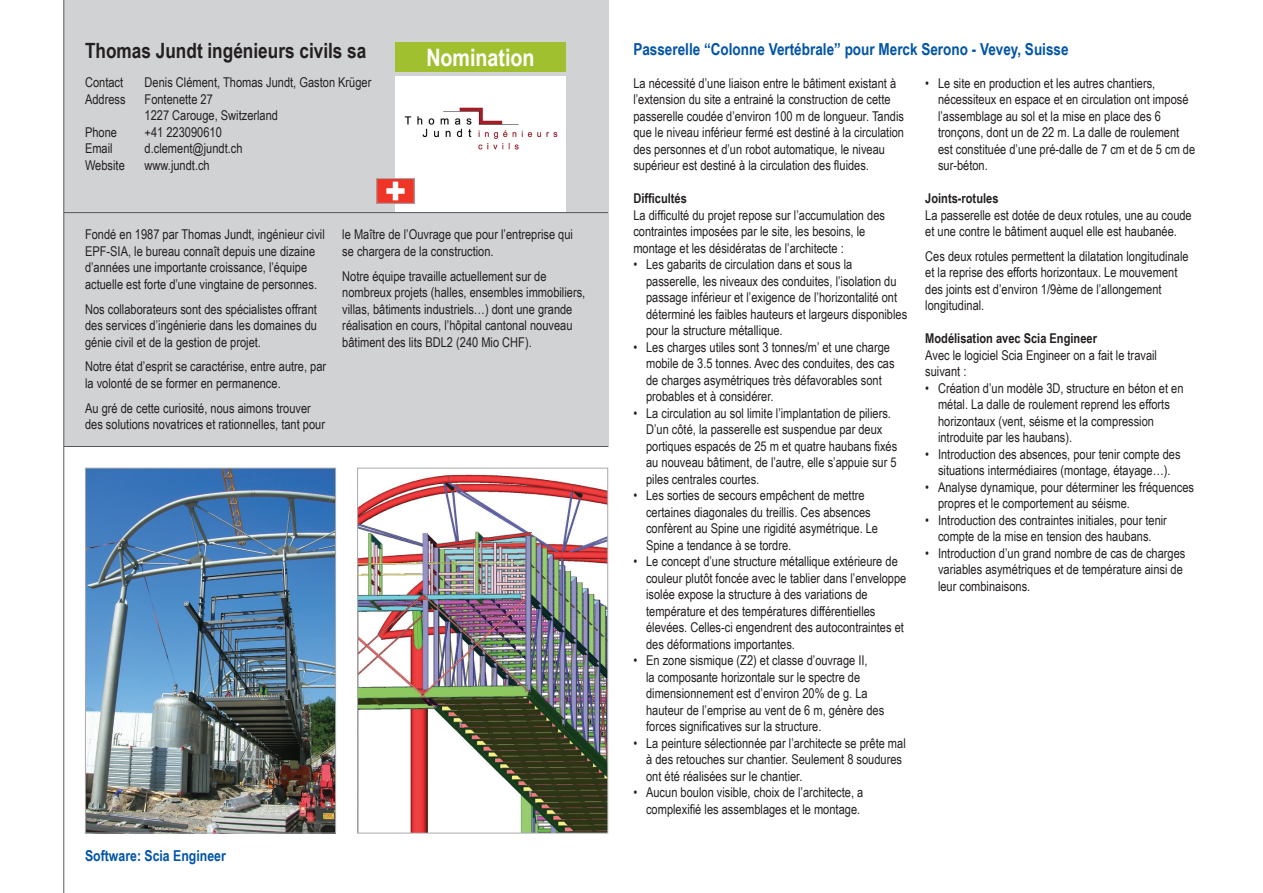
<style>
.page{position:relative;width:1263px;height:893px;background:#fff}
.page>*{position:absolute;margin:0;border:0;box-sizing:border-box;transform-origin:0 0}
.t1{font:700 24px "Arial Narrow";color:#fff}
.Company_Name{font:700 21px "Arial Narrow";color:#231f20}
.Project_Title{font:700 16.5px "Arial Narrow";color:#0154a6}
.Software_Used{font:700 15px "Arial Narrow";color:#0154a6}
.Project_Text_Indent{font:13.5px/16.5px "Arial Narrow";color:#231f20}
.Company_Description{font:13.5px/16.5px "Arial Narrow";color:#231f20}
.Project_Text{font:13.5px/16.5px "Arial Narrow";color:#231f20}
.Project_Text_White{font:13.5px/16.5px "Arial Narrow";color:#231f20}
.Company_Contact{font:13.5px "Arial Narrow";color:#231f20}
.Project_Title_Text{font:700 13.5px "Arial Narrow";color:#231f20}
</style>
<div class="page">
<div style="left:64px;top:0;width:544px;height:446px;background:#d1d2d4"></div>
<hr style="left:63px;top:0;width:1px;height:893px;background:#57585a">
<hr style="left:64px;top:212px;width:544px;height:1px;background:#57585a">
<hr style="left:64px;top:446px;width:544px;height:1px;background:#57585a">
<svg style="left:395px;top:77px;width:171px;height:135px"></svg>
<img style="left:404px;top:107px;width:153px;height:42px">
<img style="left:87px;top:470px;width:247px;height:361px">
<div style="left:85px;top:468px;width:251px;height:365px;border:1px solid #a8a9ad"></div>
<img style="left:359px;top:474px;width:247px;height:357px">
<div style="left:357px;top:468px;width:251px;height:365px;border:1px solid #a8a9ad"></div>
<img style="left:378px;top:180px;width:35px;height:22px">
<div style="left:376px;top:178px;width:39px;height:26px;border:1px solid #a8a9ad"></div>
<div style="left:395px;top:43px;width:171px;height:29px;background:#a1c030"></div>
<p class="Company_Name" style="left:85px;top:35px;width:283px">Thomas Jundt ingénieurs civils sa</p>
<p class="Company_Contact" style="left:85px;top:72px;width:40px">Contact</p>
<p class="Company_Contact" style="left:145px;top:72px;width:228px">Denis Clément, Thomas Jundt, Gaston Krüger</p>
<p class="Company_Contact" style="left:85px;top:89px;width:42px">Address</p>
<p class="Company_Contact" style="left:145px;top:89px;width:70px">Fontenette 27</p>
<p class="Company_Contact" style="left:145px;top:105px;width:135px">1227 Carouge, Switzerland</p>
<p class="Company_Contact" style="left:85px;top:122px;width:34px">Phone</p>
<p class="Company_Contact" style="left:145px;top:122px;width:79px">+41 223090610</p>
<p class="Company_Contact" style="left:85px;top:138px;width:29px">Email</p>
<p class="Company_Contact" style="left:145px;top:138px;width:100px">d.clement@jundt.ch</p>
<p class="Company_Contact" style="left:85px;top:155px;width:41px">Website</p>
<p class="Company_Contact" style="left:145px;top:155px;width:67px">www.jundt.ch</p>
<p class="t1" style="left:426px;top:40px;width:110px">Nomination</p>
<p class="Company_Description" style="left:85px;top:226px;width:241px">Fondé en 1987 par Thomas Jundt, ingénieur civil EPF-SIA, le bureau connaît depuis une dizaine d’années une importante croissance, l’équipe actuelle est forte d’une vingtaine de personnes.</p>
<p class="Company_Description" style="left:85px;top:300px;width:233px;text-align:justify">Nos collaborateurs sont des spécialistes offrant des services d’ingénierie dans les domaines du génie civil et de la gestion de projet.</p>
<p class="Company_Description" style="left:85px;top:358px;width:243px">Notre état d’esprit se caractérise, entre autre, par la volonté de se former en permanence.</p>
<p class="Company_Description" style="left:85px;top:399px;width:241px">Au gré de cette curiosité, nous aimons trouver des solutions novatrices et rationnelles, tant pour</p>
<p class="Company_Description" style="left:342px;top:226px;width:232px">le Maître de l’Ouvrage que pour l’entreprise qui se chargera de la construction.</p>
<p class="Company_Description" style="left:342px;top:267px;width:244px">Notre équipe travaille actuellement sur de nombreux projets (halles, ensembles immobiliers, villas, bâtiments industriels…) dont une grande réalisation en cours, l’hôpital cantonal nouveau bâtiment des lits BDL2 (240 Mio CHF).</p>
<p class="Software_Used" style="left:85px;top:845px;width:142px">Software: Scia Engineer</p>
<p class="Project_Title" style="left:633px;top:36px;width:437px">Passerelle “Colonne Vertébrale” pour Merck Serono - Vevey, Suisse</p>
<p class="Project_Text" style="left:633px;top:74px;width:272px">La nécessité d’une liaison entre le bâtiment existant à l’extension du site a entrainé la construction de cette passerelle coudée d’environ 100 m de longueur. Tandis que le niveau inférieur fermé est destiné à la circulation des personnes et d’un robot automatique, le niveau supérieur est destiné à la circulation des fluides.</p>
<p class="Project_Title_Text" style="left:633px;top:188px;width:55px">Difficultés</p>
<p class="Project_Text" style="left:633px;top:206px;width:253px">La difficulté du projet repose sur l’accumulation des contraintes imposées par le site, les besoins, le montage et les désidératas de l’architecte :</p>
<p class="Project_Text_Indent" style="left:646px;top:256px;width:263px;text-indent:-13px">• Les gabarits de circulation dans et sous la passerelle, les niveaux des conduites, l’isolation du passage inférieur et l’exigence de l’horizontalité ont déterminé les faibles hauteurs et largeurs disponibles pour la structure métallique.</p>
<p class="Project_Text_Indent" style="left:646px;top:338px;width:250px;text-indent:-13px">• Les charges utiles sont 3 tonnes/m’ et une charge mobile de 3.5 tonnes. Avec des conduites, des cas de charges asymétriques très défavorables sont probables et à considérer.</p>
<p class="Project_Text_Indent" style="left:646px;top:404px;width:253px;text-indent:-13px">• La circulation au sol limite l’implantation de piliers.<br>D’un côté, la passerelle est suspendue par deux portiques espacés de 25 m et quatre haubans fixés au nouveau bâtiment, de l’autre, elle s’appuie sur 5 piles centrales courtes.</p>
<p class="Project_Text_Indent" style="left:646px;top:487px;width:233px;text-indent:-13px">• Les sorties de secours empêchent de mettre certaines diagonales du treillis. Ces absences confèrent au Spine une rigidité asymétrique. Le Spine a tendance à se tordre.</p>
<p class="Project_Text_Indent" style="left:646px;top:553px;width:262px;text-indent:-13px">• Le concept d’une structure métallique extérieure de couleur plutôt foncée avec le tablier dans l’enveloppe isolée expose la structure à des variations de température et des températures différentielles élevées. Celles-ci engendrent des autocontraintes et des déformations importantes.</p>
<p class="Project_Text_Indent" style="left:646px;top:652px;width:240px;text-indent:-13px">• En zone sismique (Z2) et classe d’ouvrage II,<br>la composante horizontale sur le spectre de dimensionnement est d’environ 20% de g. La hauteur de l’emprise au vent de 6 m, génère des forces significatives sur la structure.</p>
<p class="Project_Text_Indent" style="left:646px;top:734px;width:261px;text-indent:-13px">• La peinture sélectionnée par l’architecte se prête mal à des retouches sur chantier. Seulement 8 soudures ont été réalisées sur le chantier.</p>
<p class="Project_Text_Indent" style="left:633px;top:784px;width:231px;text-align:right">• Aucun boulon visible, choix de l’architecte, a complexifié les assemblages et le montage.</p>
<p class="Project_Text_Indent" style="left:938px;top:74px;width:259px;text-indent:-13px">• Le site en production et les autres chantiers, nécessiteux en espace et en circulation ont imposé l’assemblage au sol et la mise en place des 6 tronçons, dont un de 22 m. La dalle de roulement est constituée d’une pré-dalle de 7 cm et de 5 cm de sur-béton.</p>
<p class="Project_Title_Text" style="left:925px;top:188px;width:75px">Joints-rotules</p>
<p class="Project_Text" style="left:925px;top:206px;width:268px">La passerelle est dotée de deux rotules, une au coude et une contre le bâtiment auquel elle est haubanée.</p>
<p class="Project_Text_White" style="left:925px;top:247px;width:265px">Ces deux rotules permettent la dilatation longitudinale et la reprise des efforts horizontaux. Le mouvement des joints est d’environ 1/9ème de l’allongement longitudinal.</p>
<p class="Project_Title_Text" style="left:925px;top:328px;width:173px">Modélisation avec Scia Engineer</p>
<p class="Project_Text" style="left:925px;top:346px;width:233px">Avec le logiciel Scia Engineer on a fait le travail suivant :</p>
<p class="Project_Text_Indent" style="left:938px;top:379px;width:247px;text-indent:-13px">• Création d’un modèle 3D, structure en béton et en métal. La dalle de roulement reprend les efforts horizontaux (vent, séisme et la compression introduite par les haubans).</p>
<p class="Project_Text_Indent" style="left:925px;top:445px;width:257px;text-align:center">• Introduction des absences, pour tenir compte des situations intermédiaires (montage, étayage…).</p>
<p class="Project_Text_Indent" style="left:938px;top:478px;width:257px;text-indent:-13px">• Analyse dynamique, pour déterminer les fréquences propres et le comportement au séisme.</p>
<p class="Project_Text_Indent" style="left:925px;top:511px;width:243px;text-align:center">• Introduction des contraintes initiales, pour tenir compte de la mise en tension des haubans.</p>
<p class="Project_Text_Indent" style="left:938px;top:544px;width:249px;text-indent:-13px">• Introduction d’un grand nombre de cas de charges variables asymétriques et de température ainsi de leur combinaisons.</p>
</div>
